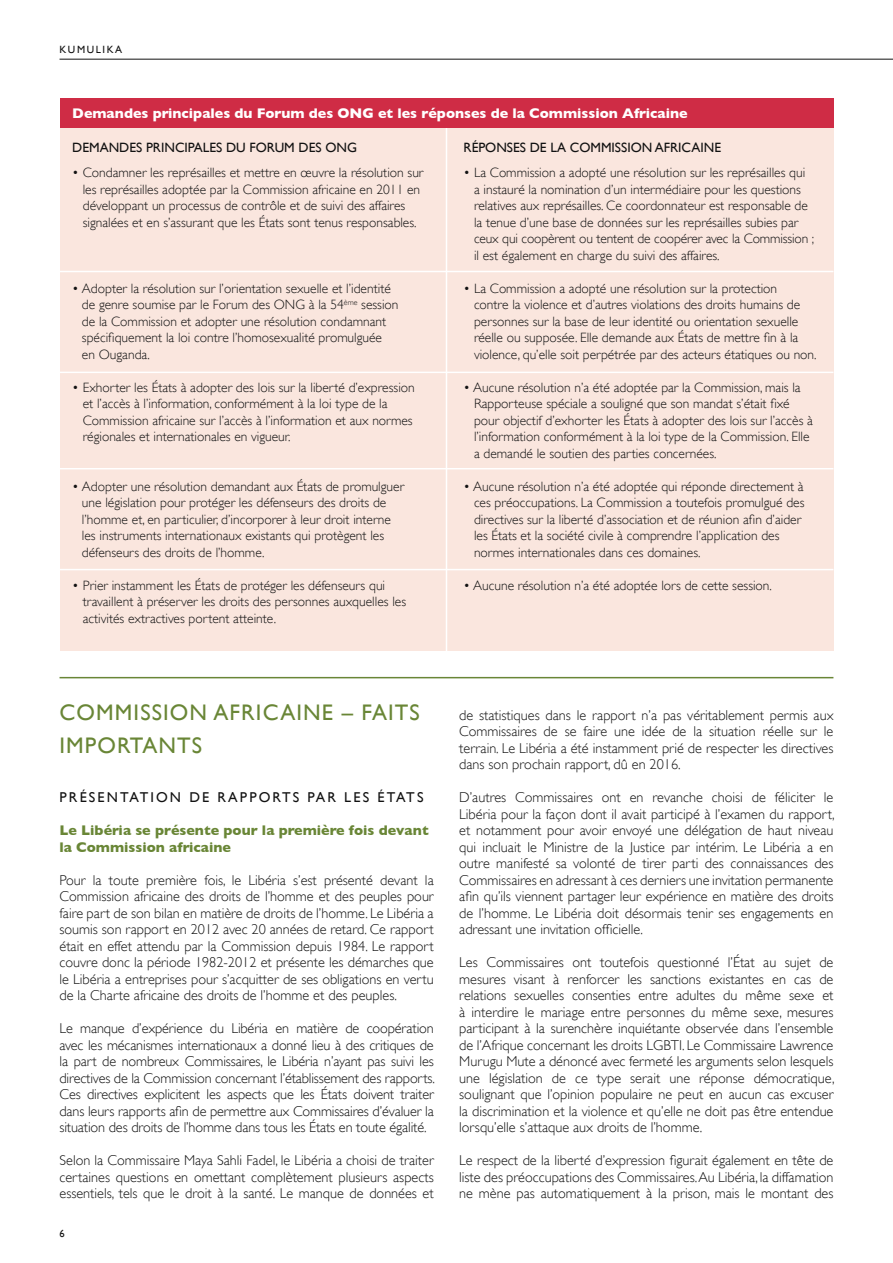
<style>
.page{position:relative;width:893px;height:1263px;background:#fff}
.page>*{position:absolute;margin:0;border:0;box-sizing:border-box;transform-origin:0 0}
.t1{font:22.5px "Gill Sans";color:#698636}
.t2{font:300 14.25px/16.5px "Gill Sans";color:#121212;text-align:justify}
.t3{font:700 14.25px "Gill Sans";color:#fff}
.t4{font:700 14.25px/16.5px "Gill Sans";color:#698636}
.t5{font:14.25px "Gill Sans";letter-spacing:.15em;color:#121212}
.t6{font:300 13.5px/16.5px "Gill Sans";color:#121212}
.t7{font:13.5px "Gill Sans";color:#121212}
.t8{font:10.5px "Gill Sans";letter-spacing:.15em;color:#121212}
</style>
<div class="page">
<hr style="left:60px;top:59px;width:833px;height:1px;background:#121212">
<hr style="left:60px;top:677px;width:773px;height:1px;background:#698636">
<div style="left:60px;top:99px;width:773px;height:552px;background:#fae6de"></div>
<hr style="left:446px;top:99px;width:1px;height:552px;background:#fff">
<div style="left:60px;top:99px;width:773px;height:29px;background:#cf2c45"></div>
<hr style="left:60px;top:271px;width:773px;height:1px;background:#fff">
<hr style="left:60px;top:372px;width:773px;height:1px;background:#fff">
<hr style="left:60px;top:468px;width:773px;height:1px;background:#fff">
<hr style="left:60px;top:569px;width:773px;height:1px;background:#fff">
<p class="t8" style="left:60px;top:43px;width:64px">KUMULIKA</p>
<p class="t3" style="left:72px;top:105px;width:617px">Demandes principales du Forum des ONG et les réponses de la Commission Africaine</p>
<p class="t7" style="left:72px;top:140px;width:286px">DEMANDES PRINCIPALES DU FORUM DES ONG</p>
<p class="t6" style="left:72px;top:165px;width:353px;text-align:center">• Condamner les représailles et mettre en œuvre la résolution sur les représailles adoptée par la Commission africaine en 2011 en développant un processus de contrôle et de suivi des affaires signalées et en s’assurant que les États sont tenus responsables.</p>
<p class="t6" style="left:82px;top:280px;width:318px;text-indent:-10px">• Adopter la résolution sur l’orientation sexuelle et l’identité de genre soumise par le Forum des ONG à la 54<sup>ème</sup> session de la Commission et adopter une résolution condamnant spécifiquement la loi contre l’homosexualité promulguée<br>en Ouganda.</p>
<p class="t6" style="left:83px;top:379px;width:333px;text-indent:-11px">• Exhorter les États à adopter des lois sur la liberté d’expression et l’accès à l’information, conformément à la loi type de la Commission africaine sur l’accès à l’information et aux normes régionales et internationales en vigueur.</p>
<p class="t6" style="left:82px;top:478px;width:324px;text-indent:-10px">• Adopter une résolution demandant aux États de promulguer une législation pour protéger les défenseurs des droits de l’homme et, en particulier, d’incorporer à leur droit interne les instruments internationaux existants qui protègent les défenseurs des droits de l’homme.</p>
<p class="t6" style="left:83px;top:577px;width:325px;text-indent:-11px">• Prier instamment les États de protéger les défenseurs qui travaillent à préserver les droits des personnes auxquelles les activités extractives portent atteinte.</p>
<p class="t7" style="left:463px;top:140px;width:259px">RÉPONSES DE LA COMMISSION AFRICAINE</p>
<p class="t6" style="left:474px;top:164px;width:342px;text-indent:-11px">• La Commission a adopté une résolution sur les représailles qui a instauré la nomination d’un intermédiaire pour les questions relatives aux représailles. Ce coordonnateur est responsable de la tenue d’une base de données sur les représailles subies par ceux qui coopèrent ou tentent de coopérer avec la Commission ; il est également en charge du suivi des affaires.</p>
<p class="t6" style="left:474px;top:280px;width:344px;text-indent:-11px">• La Commission a adopté une résolution sur la protection<br>contre la violence et d’autres violations des droits humains de personnes sur la base de leur identité ou orientation sexuelle réelle ou supposée. Elle demande aux États de mettre fin à la violence, qu’elle soit perpétrée par des acteurs étatiques ou non.</p>
<p class="t6" style="left:474px;top:379px;width:340px;text-indent:-11px">• Aucune résolution n’a été adoptée par la Commission, mais la Rapporteuse spéciale a souligné que son mandat s’était fixé pour objectif d’exhorter les États à adopter des lois sur l’accès à l’information conformément à la loi type de la Commission. Elle a demandé le soutien des parties concernées.</p>
<p class="t6" style="left:474px;top:478px;width:332px;text-indent:-11px">• Aucune résolution n’a été adoptée qui réponde directement à ces préoccupations. La Commission a toutefois promulgué des directives sur la liberté d’association et de réunion afin d’aider les États et la société civile à comprendre l’application des normes internationales dans ces domaines.</p>
<p class="t6" style="left:463px;top:577px;width:310px">• Aucune résolution n’a été adoptée lors de cette session.</p>
<h1 class="t1" style="left:60px;top:699px;width:33px">COMMISSION</h1>
<h1 class="t1" style="left:213px;top:699px;width:13px">AFRI</h1>
<h1 class="t1" style="left:263px;top:699px;width:32px">CAINE</h1>
<h1 class="t1" style="left:342px;top:699px;width:32px">– FAITS</h1>
<h1 class="t1" style="left:60px;top:732px;width:54px">IM PORTANTS</h1>
<p class="t5" style="left:60px;top:789px;width:41px">PRÉSENTATION</p>
<p class="t5" style="left:189px;top:789px;width:11px">DE</p>
<p class="t5" style="left:218px;top:789px;width:53px">RAPPORTS</p>
<p class="t5" style="left:308px;top:789px;width:20px">PAR</p>
<p class="t5" style="left:344px;top:789px;width:53px">LES ÉTATS</p>
<p class="t4" style="left:60px;top:822px;width:371px">Le Libéria se présente pour la première fois devant la Commission africaine</p>
<p class="t2" style="left:60px;top:872px;width:376px">Pour la toute première fois, le Libéria s’est présenté devant la Commission africaine des droits de l’homme et des peuples pour faire part de son bilan en matière de droits de l’homme. Le Libéria a soumis son rapport en 2012 avec 20 années de retard. Ce rapport était en effet attendu par la Commission depuis 1984. Le rapport couvre donc la période 1982-2012 et présente les démarches que le Libéria a entreprises pour s’acquitter de ses obligations en vertu de la Charte africaine des droits de l’homme et des peuples.</p>
<p class="t2" style="left:60px;top:1020px;width:377px">Le manque d’expérience du Libéria en matière de coopération avec les mécanismes internationaux a donné lieu à des critiques de la part de nombreux Commissaires, le Libéria n’ayant pas suivi les directives de la Commission concernant l’établissement des rapports.<br>Ces directives explicitent les aspects que les États doivent traiter dans leurs rapports afin de permettre aux Commissaires d’évaluer la situation des droits de l’homme dans tous les États en toute égalité.</p>
<p class="t2" style="left:60px;top:1152px;width:376px">Selon la Commissaire Maya Sahli Fadel, le Libéria a choisi de traiter certaines questions en omettant complètement plusieurs aspects essentiels, tels que le droit à la santé. Le manque de données et</p>
<p class="t8" style="left:60px;top:1227px;width:7px">6</p>
<p class="t2" style="left:459px;top:707px;width:376px">de statistiques dans le rapport n’a pas véritablement permis aux Commissaires de se faire une idée de la situation réelle sur le terrain. Le Libéria a été instamment prié de respecter les directives dans son prochain rapport, dû en 2016.</p>
<p class="t2" style="left:459px;top:789px;width:377px">D’autres Commissaires ont en revanche choisi de féliciter le Libéria pour la façon dont il avait participé à l’examen du rapport, et notamment pour avoir envoyé une délégation de haut niveau qui incluait le Ministre de la Justice par intérim. Le Libéria a en outre manifesté sa volonté de tirer parti des connaissances des Commissaires en adressant à ces derniers une invitation permanente afin qu’ils viennent partager leur expérience en matière des droits de l’homme. Le Libéria doit désormais tenir ses engagements en adressant une invitation officielle.</p>
<p class="t2" style="left:459px;top:954px;width:377px">Les Commissaires ont toutefois questionné l’État au sujet de mesures visant à renforcer les sanctions existantes en cas de relations sexuelles consenties entre adultes du même sexe et à interdire le mariage entre personnes du même sexe, mesures participant à la surenchère inquiétante observée dans l’ensemble de l’Afrique concernant les droits LGBTI. Le Commissaire Lawrence Murugu Mute a dénoncé avec fermeté les arguments selon lesquels une législation de ce type serait une réponse démocratique, soulignant que l’opinion populaire ne peut en aucun cas excuser la discrimination et la violence et qu’elle ne doit pas être entendue lorsqu’elle s’attaque aux droits de l’homme.</p>
<p class="t2" style="left:459px;top:1152px;width:376px">Le respect de la liberté d’expression figurait également en tête de liste des préoccupations des Commissaires. Au Libéria, la diffamation ne mène pas automatiquement à la prison, mais le montant des</p>
</div>
